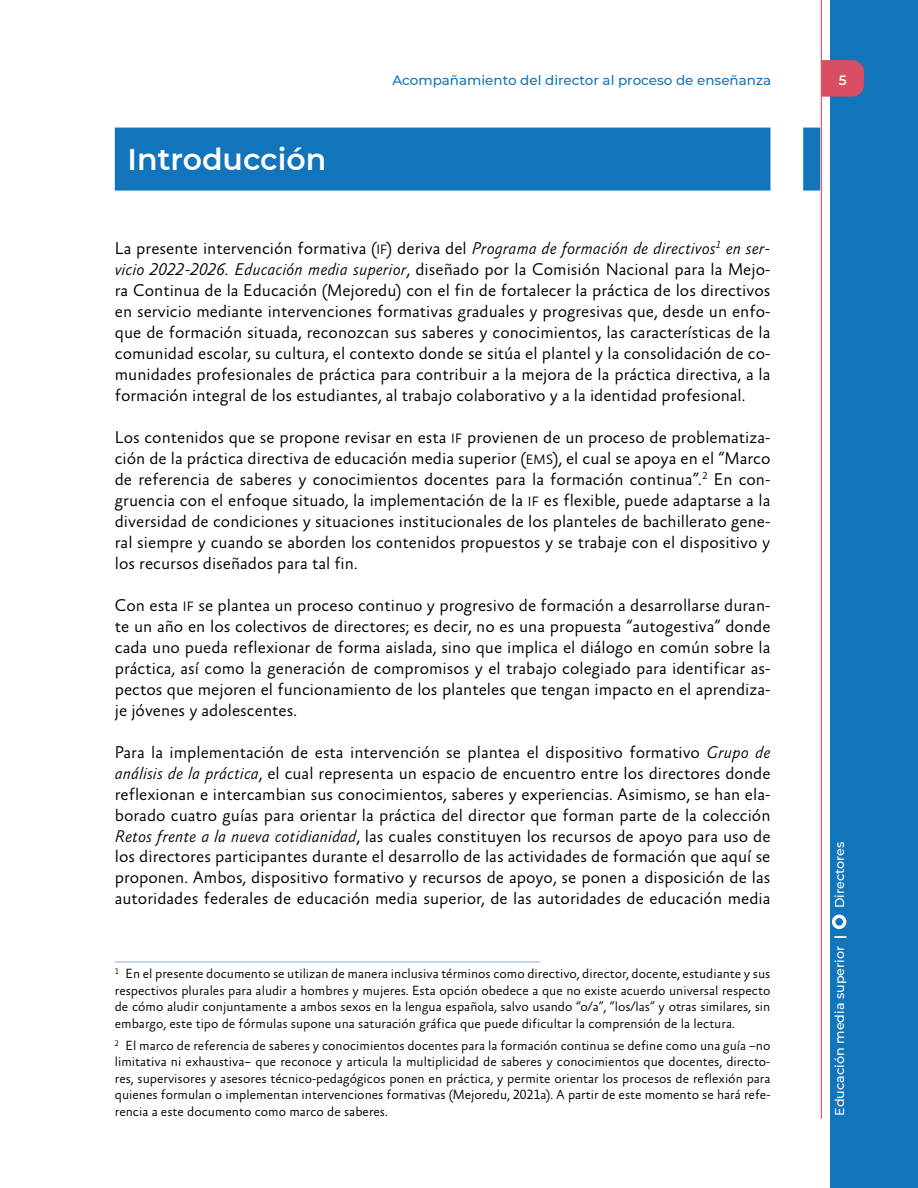
<style>
.page{position:relative;width:918px;height:1188px;background:#fff}
.page>*{position:absolute;margin:0;border:0;box-sizing:border-box;transform-origin:0 0}
.t1{font:600 30px "Montserrat";color:#fff}
.t2{font:300 17.25px/21px "Absara Sans TF";color:#000;text-align:justify}
.t3{font:300 13.5px/16.5px "Absara Sans TF";color:#000;text-align:justify}
.t4{font:500 13.5px "Montserrat";color:#1275bb}
.t5{font:600 13.5px "Montserrat";color:#fff}
.t6{font:500 12.75px "Montserrat";color:#fff}
.s1{font-size:13.8px}
.s2{font-style:italic}
.s3{font-weight:700}
</style>
<div class="page">
<div style="left:830px;top:0;width:88px;height:1188px;background:#1275bb"></div>
<hr style="left:821px;top:0;width:1px;height:1118px;background:#da4e64">
<svg style="left:822px;top:60px;width:42px;height:37px;background:#cf5068"></svg>
<svg style="left:832px;top:915px;width:14px;height:14px"></svg>
<div style="left:803px;top:128px;width:17px;height:63px;background:#1275bb"></div>
<div style="left:115px;top:128px;width:655px;height:63px;background:#1275bb"></div>
<hr style="left:115px;top:962px;width:425px;height:1px;background:#89a8d8">
<h1 class="t1" style="left:128px;top:138px;width:200px">Introducción</h1>
<p class="t4" style="left:392px;top:71px;width:380px">Acompañamiento del director al proceso de enseñanza</p>
<p class="t2" style="left:115px;top:238px;width:657px">La presente intervención formativa (<span class="s1">IF</span>) deriva del <span class="s2">Programa de formación de directivos</span><sup>1</sup> <span class="s2">en ser&shy;vicio 2022-2026. Educación media superior</span>, diseñado por la Comisión Nacional para la Mejo&shy;ra Continua de la Educación (Mejoredu) con el fin de fortalecer la práctica de los directivos en servicio mediante intervenciones formativas graduales y progresivas que, desde un enfo&shy;que de formación situada, reconozcan sus saberes y conocimientos, las características de la comunidad escolar, su cultura, el contexto donde se sitúa el plantel y la consolidación de co&shy;munidades profesionales de práctica para contribuir a la mejora de la práctica directiva, a la formación integral de los estudiantes, al trabajo colaborativo y a la identidad profesional.</p>
<p class="t2" style="left:115px;top:427px;width:657px">Los contenidos que se propone revisar en esta <span class="s1">IF</span> provienen de un proceso de problematiza&shy;ción de la práctica directiva de educación media superior (<span class="s1">EMS</span>), el cual se apoya en el “Marco de referencia de saberes y conocimientos docentes para la formación continua”<span class="s2">.</span><sup>2</sup> En con&shy;gruencia con el enfoque situado, la implementación de la <span class="s1">IF</span> es flexible, puede adaptarse a la diversidad de condiciones y situaciones institucionales de los planteles de bachillerato gene&shy;ral siempre y cuando se aborden los contenidos propuestos y se trabaje con el dispositivo y los recursos diseñados para tal fin.</p>
<p class="t2" style="left:115px;top:595px;width:657px">Con esta <span class="s1">IF</span> se plantea un proceso continuo y progresivo de formación a desarrollarse duran&shy;te un año en los colectivos de directores; es decir, no es una propuesta “autogestiva” donde cada uno pueda reflexionar de forma aislada, sino que implica el diálogo en común sobre la práctica, así como la generación de compromisos y el trabajo colegiado para identificar as&shy;pectos que mejoren el funcionamiento de los planteles que tengan impacto en el aprendiza&shy;je jóvenes y adolescentes.</p>
<p class="t2" style="left:115px;top:742px;width:657px">Para la implementación de esta intervención se plantea el dispositivo formativo <span class="s2">Grupo de análisis de la práctica</span>, el cual representa un espacio de encuentro entre los directores donde reflexionan e intercambian sus conocimientos, saberes y experiencias. Asimismo, se han ela&shy;borado cuatro guías para orientar la práctica del director que forman parte de la colección <span class="s2">Retos frente a la nueva cotidianidad</span>, las cuales constituyen los recursos de apoyo para uso de los directores participantes durante el desarrollo de las actividades de formación que aquí se proponen. Ambos, dispositivo formativo y recursos de apoyo, se ponen a disposición de las autoridades federales de educación media superior, de las autoridades de educación media</p>
<p class="t3" style="left:115px;top:966px;width:657px"><sup>1</sup> En el presente documento se utilizan de manera inclusiva términos como directivo, director, docente, estudiante y sus respectivos plurales para aludir a hombres y mujeres. Esta opción obedece a que no existe acuerdo universal respecto de cómo aludir conjuntamente a ambos sexos en la lengua española, salvo usando “o/a”, “los/las” y otras similares, sin embargo, este tipo de fórmulas supone una saturación gráfica que puede dificultar la comprensión de la lectura.</p>
<p class="t3" style="left:115px;top:1038px;width:657px"><sup>2</sup> El marco de referencia de saberes y conocimientos docentes para la formación continua se define como una guía –no limitativa ni exhaustiva– que reconoce y articula la multiplicidad de saberes y conocimientos que docentes, directo&shy;res, supervisores y asesores técnico-pedagógicos ponen en práctica, y permite orientar los procesos de reflexión para quienes formulan o implementan intervenciones formativas (Mejoredu, 2021a). A partir de este momento se hará refe&shy;rencia a este documento como marco de saberes.</p>
<p class="t5" style="left:839px;top:71px;width:9px">5</p>
<p class="t6" style="left:831px;top:908px;width:68px;rotate:-90deg">Directores</p>
<p class="t6" style="left:831px;top:1116px;width:182px;rotate:-90deg">Educación media superior <span class="s3">|</span></p>
</div>
